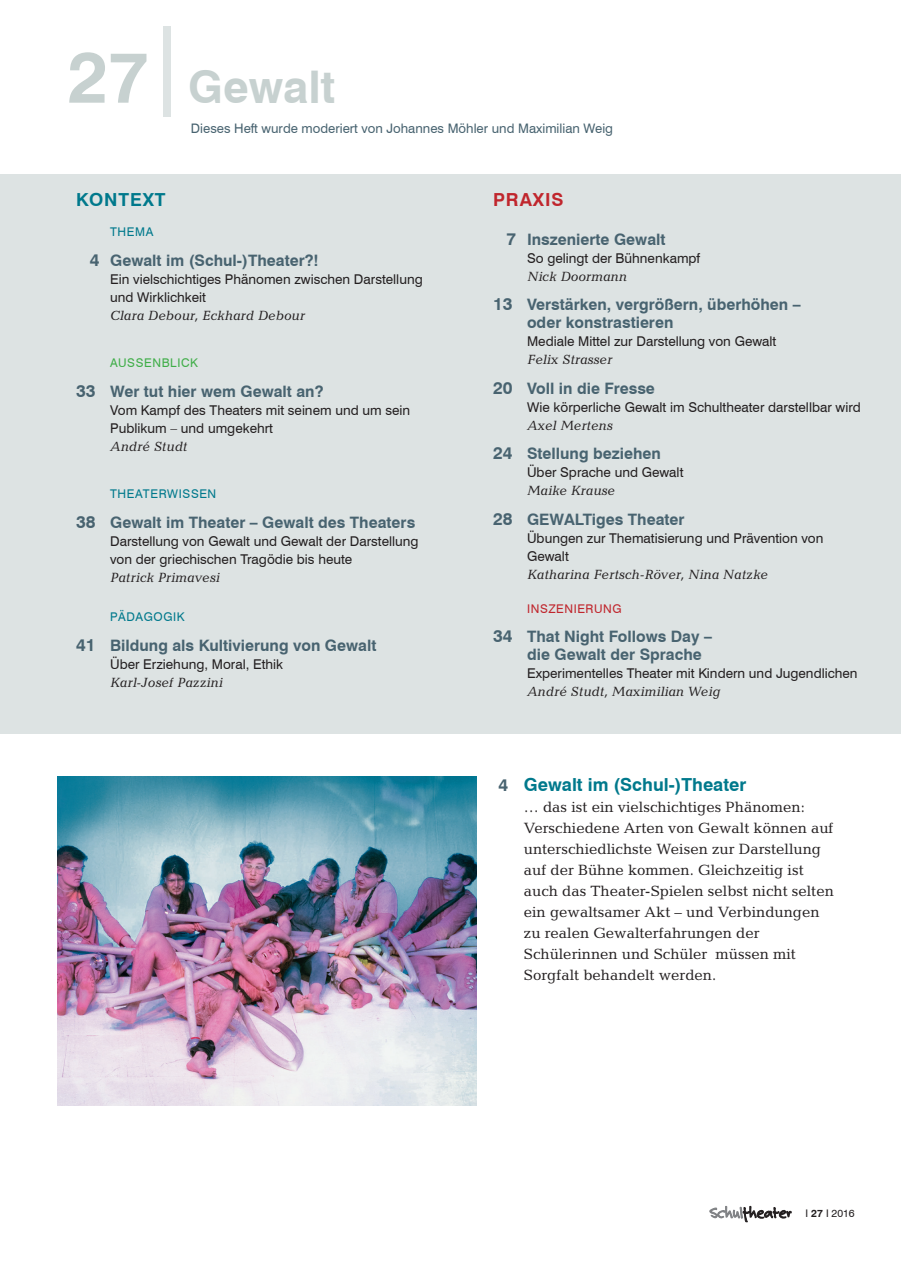
<style>
.page{position:relative;width:901px;height:1271px;background:#fff}
.page>*{position:absolute;margin:0;border:0;box-sizing:border-box;transform-origin:0 0}
.t1{font:700 45px "Swiss 721 BT";color:#c7d1d0}
.t2{font:700 18px "Swiss 721 BT";color:#00798c}
.t3{font:700 18px "Swiss 721 BT";letter-spacing:.05em;color:#00798c}
.t4{font:700 18px "Swiss 721 BT";letter-spacing:.05em;color:#c0262d}
.t5{font:700 15.75px/18px "Swiss 721 BT";color:#486370}
.t6{font:15px/21px "Candida Std";color:#231f20}
.t7{font:13.5px/18px "Swiss 721 BT";color:#231f20}
.t8{font:italic 13.5px "Candida Std";color:#231f20}
.t9{font:13.2px "Swiss 721 BT";color:#486370}
.t10{font:12px "Swiss 721 BT";letter-spacing:.05em;color:#00798c}
.t11{font:12px "Swiss 721 BT";letter-spacing:.05em;color:#c0262d}
.t12{font:12px "Swiss 721 BT";letter-spacing:.05em;color:#40ae49}
.t13{font:10.5px "Swiss 721 BT";color:#231f20}
.s1{font-size:72px}
.s2{font-size:17.25px}
.s3{font-size:17.25px;color:#486370}
.s4{font-weight:700}
</style>
<div class="page">
<svg style="left:709px;top:1205px;width:82px;height:17px"></svg>
<hr style="left:897px;top:174px;width:3px;height:559px;background:#dde3e3">
<div style="left:450px;top:174px;width:447px;height:559px;background:#dde3e3"></div>
<div style="left:0;top:174px;width:450px;height:559px;background:#dde3e3"></div>
<img style="left:58px;top:776px;width:418px;height:329px">
<h1 class="t1" style="left:68px;top:59px;width:269px"><span class="s1">27</span><sup>|</sup>Gewalt</h1>
<p class="t9" style="left:191px;top:120px;width:423px">Dieses Heft wurde moderiert von Johannes Möhler und Maximilian Weig</p>
<h2 class="t3" style="left:76px;top:188px;width:91px">KONTEXT</h2>
<p class="t10" style="left:110px;top:225px;width:45px">THEMA</p>
<p class="t5" style="left:90px;top:251px;width:230px"><span class="s2">4</span> Gewalt im (Schul-)Theater?!</p>
<p class="t7" style="left:110px;top:270px;width:314px">Ein vielschichtiges Phänomen zwischen Darstellung und Wirklichkeit</p>
<p class="t8" style="left:110px;top:307px;width:196px">Clara Debour, Eckhard Debour</p>
<p class="t12" style="left:110px;top:356px;width:89px">AUSSENBLICK</p>
<p class="t5" style="left:76px;top:382px;width:249px"><span class="s2">33</span> Wer tut hier wem Gewalt an?</p>
<p class="t7" style="left:110px;top:401px;width:301px">Vom Kampf des Theaters mit seinem und um sein<br>Publikum – und umgekehrt</p>
<p class="t8" style="left:110px;top:438px;width:79px">André Studt</p>
<p class="t10" style="left:110px;top:487px;width:108px">THEATERWISSEN</p>
<p class="t5" style="left:76px;top:513px;width:340px"><span class="s2">38</span> Gewalt im Theater – Gewalt des Theaters</p>
<p class="t7" style="left:110px;top:532px;width:310px">Darstellung von Gewalt und Gewalt der Darstellung von der griechischen Tragödie bis heute</p>
<p class="t8" style="left:110px;top:569px;width:111px">Patrick Primavesi</p>
<p class="t10" style="left:110px;top:609px;width:76px">PÄDAGOGIK</p>
<p class="t5" style="left:76px;top:635px;width:302px"><span class="s2">41</span> Bildung als Kultivierung von Gewalt</p>
<p class="t7" style="left:110px;top:654px;width:174px">Über Erziehung, Moral, Ethik</p>
<p class="t8" style="left:110px;top:674px;width:114px">Karl-Josef Pazzini</p>
<h2 class="t4" style="left:493px;top:188px;width:72px">PRAXIS</h2>
<p class="t5" style="left:506px;top:230px;width:160px"><span class="s2">7</span> Inszenierte Gewalt</p>
<p class="t7" style="left:527px;top:249px;width:175px">So gelingt der Bühnenkampf</p>
<p class="t8" style="left:527px;top:268px;width:102px">Nick Doormann</p>
<p class="t5" style="left:527px;top:295px;width:275px;text-indent:-34px"><span class="s2">13</span> Verstärken, vergrößern, überhöhen – oder konstrastieren</p>
<p class="t7" style="left:527px;top:332px;width:251px">Mediale Mittel zur Darstellung von Gewalt</p>
<p class="t8" style="left:527px;top:352px;width:87px">Felix Strasser</p>
<p class="t5" style="left:493px;top:379px;width:163px"><span class="s2">20</span> Voll in die Fresse</p>
<p class="t7" style="left:527px;top:398px;width:335px">Wie körperliche Gewalt im Schultheater darstellbar wird</p>
<p class="t8" style="left:527px;top:417px;width:87px">Axel Mertens</p>
<p class="t5" style="left:493px;top:444px;width:169px"><span class="s2">24</span> Stellung beziehen</p>
<p class="t7" style="left:527px;top:463px;width:158px">Über Sprache und Gewalt</p>
<p class="t8" style="left:527px;top:483px;width:90px">Maike Krause</p>
<p class="t5" style="left:493px;top:510px;width:193px"><span class="s2">28</span> GEWALTiges Theater</p>
<p class="t7" style="left:527px;top:529px;width:298px">Übungen zur Thematisierung und Prävention von<br>Gewalt</p>
<p class="t8" style="left:527px;top:566px;width:242px">Katharina Fertsch-Röver, Nina Natzke</p>
<p class="t11" style="left:527px;top:601px;width:96px">INSZENIERUNG</p>
<p class="t5" style="left:527px;top:627px;width:186px;text-indent:-34px"><span class="s2">34</span> That Night Follows Day – die Gewalt der Sprache</p>
<p class="t7" style="left:527px;top:664px;width:332px">Experimentelles Theater mit Kindern und Jugendlichen</p>
<p class="t8" style="left:527px;top:684px;width:195px">André Studt, Maximilian Weig</p>
<h2 class="t2" style="left:498px;top:773px;width:249px"><span class="s3">4</span> Gewalt im (Schul-)Theater</h2>
<p class="t6" style="left:524px;top:796px;width:311px">… das ist ein vielschichtiges Phänomen:<br>Verschiedene Arten von Gewalt können auf unterschiedlichste Weisen zur Darstellung auf der Bühne kommen. Gleichzeitig ist auch das Theater-Spielen selbst nicht selten ein gewaltsamer Akt – und Verbindungen zu realen Gewalterfahrungen der Schülerinnen und Schüler müssen mit Sorgfalt behandelt werden.</p>
<p class="t13" style="left:805px;top:1207px;width:50px">I <span class="s4">27</span> I 2016</p>
</div>
